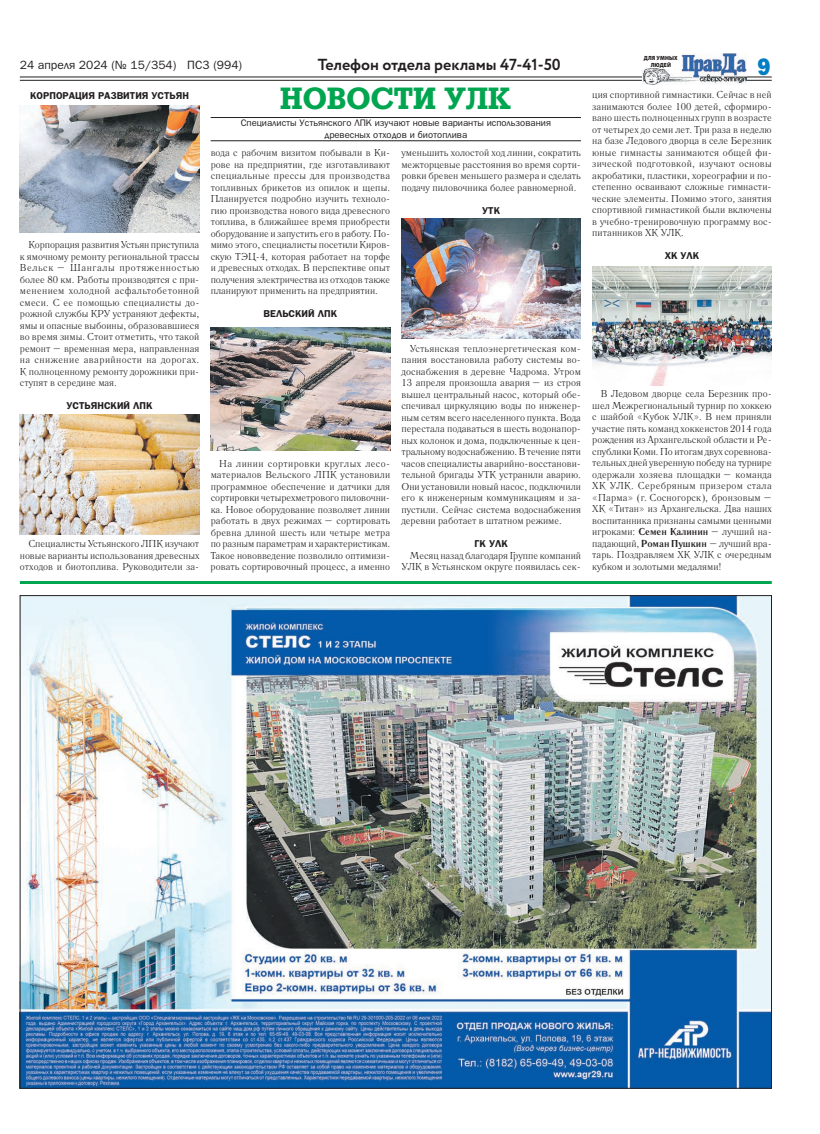
<style>
.page{position:relative;width:820px;height:1134px;background:#fff}
.page>*{position:absolute;margin:0;border:0;box-sizing:border-box;transform-origin:0 0}
.t1{font:700 30px "Rodeo C";color:#00a54f}
.t2{font:24px "Bloknot Heavy C";color:#007ec5;scale:.9 1}
.t3{font:700 16px "Circe";color:#231f20}
.t4{font:12px "Bloknot C";color:#231f20}
.t5{font:10px/11.5px "Literaturnaya C";color:#231f20;text-align:justify}
.t6{font:700 10px "Bloknot C";color:#231f20}
.t7{font:9.5px/11.4px "Bloknot C";color:#231f20;text-align:center}
.t8{font:900 6px "Myriad Pro";letter-spacing:.02em;color:#231f20;scale:.93 1}
.s1{font-weight:700}
</style>
<div class="page">
<hr style="left:20px;top:77px;width:751px;height:1px;background:#231f20">
<hr style="left:20px;top:80px;width:751px;height:1px;background:#231f20">
<img style="left:642px;top:54px;width:103px;height:30px">
<svg style="left:642px;top:54px;width:38px;height:27px"></svg>
<img style="left:22px;top:597px;width:747px;height:489px">
<hr style="left:20px;top:581px;width:751px;height:3px;background:#00a54f">
<hr style="left:210px;top:117px;width:370px;height:1px;background:#231f20">
<hr style="left:210px;top:141px;width:370px;height:1px;background:#231f20">
<img style="left:20px;top:106px;width:179px;height:126px">
<img style="left:20px;top:415px;width:179px;height:119px">
<img style="left:210px;top:327px;width:180px;height:124px">
<img style="left:401px;top:219px;width:179px;height:119px">
<img style="left:592px;top:267px;width:179px;height:119px">
<p class="t8" style="left:643px;top:54px;width:38px">ДЛЯ УМНЫХ</p>
<p class="t4" style="left:20px;top:58px;width:224px">24 апреля 2024 (№ 15/354) ПСЗ (994)</p>
<h2 class="t2" style="left:757px;top:53px;width:16px">9</h2>
<h3 class="t3" style="left:318px;top:54px;width:244px">Телефон отдела рекламы 47-41-50</h3>
<p class="t8" style="left:650px;top:61px;width:23px">ЛЮДЕЙ</p>
<p class="t6" style="left:30px;top:90px;width:160px">КОРПОРАЦИЯ РАЗВИТИЯ УСТЬЯН</p>
<p class="t5" style="left:20px;top:239px;width:181px;text-indent:9px">Корпорация развития Устьян приступила к ямочному ремонту региональной трассы Вельск – Шангалы протяженностью более 80 км. Работы производятся с при&shy;менением холодной асфальтобетонной смеси. С ее помощью специалисты до&shy;рожной службы КРУ устраняют дефекты, ямы и опасные выбоины, образовавшиеся во время зимы. Стоит отметить, что такой ремонт – временная мера, направленная на снижение аварийности на дорогах.<br>К полноценному ремонту дорожники при&shy;ступят в середине мая.</p>
<p class="t6" style="left:67px;top:400px;width:87px">УСТЬЯНСКИЙ ЛПК</p>
<p class="t5" style="left:20px;top:538px;width:181px;text-indent:8px">Специалисты Устьянского ЛПК изучают новые варианты использования древесных отходов и биотоплива. Руководители за-</p>
<h1 class="t1" style="left:280px;top:80px;width:232px">НОВОСТИ УЛК</h1>
<p class="t7" style="left:240px;top:117px;width:311px">Специалисты Устьянского ЛПК изучают новые варианты использования древесных отходов и биотоплива</p>
<p class="t5" style="left:210px;top:147px;width:181px">вода с рабочим визитом побывали в Ки&shy;рове на предприятии, где изготавливают специальные прессы для производства топливных брикетов из опилок и щепы.<br>Планируется подробно изучить техноло&shy;гию производства нового вида древесного топлива, в ближайшее время приобрести оборудование и запустить его в работу. По&shy;мимо этого, специалисты посетили Киров&shy;скую ТЭЦ‑ 4, которая работает на торфе и древесных отходах. В перспективе опыт получения электричества из отходов также планируют применить на предприятии.</p>
<p class="t6" style="left:263px;top:308px;width:75px">ВЕЛЬСКИЙ ЛПК</p>
<p class="t5" style="left:210px;top:458px;width:181px;text-indent:9px">На линии сортировки круглых лесо&shy;материалов Вельского ЛПК установили программное обеспечение и датчики для сортировки четырехметрового пиловочни&shy;ка. Новое оборудование позволяет линии работать в двух режимах – сортировать бревна длиной шесть или четыре метра по разным параметрам и характеристикам.<br>Такое нововведение позволило оптимизи&shy;ровать сортировочный процесс, а именно</p>
<p class="t5" style="left:401px;top:147px;width:181px">уменьшить холостой ход линии, сократить межторцевые расстояния во время сорти&shy;ровки бревен меньшего размера и сделать подачу пиловочника более равномерной.</p>
<p class="t6" style="left:482px;top:204px;width:19px">УТК</p>
<p class="t5" style="left:401px;top:343px;width:181px;text-indent:9px">Устьянская теплоэнергетическая ком&shy;пания восстановила работу системы во&shy;доснабжения в деревне Чадрома. Утром 13 апреля произошла авария – из строя вышел центральный насос, который обе&shy;спечивал циркуляцию воды по инженер&shy;ным сетям всего населенного пункта. Вода перестала подаваться в шесть водонапор&shy;ных колонок и дома, подключенные к цен&shy;тральному водоснабжению. В течение пяти часов специалисты аварийно-восстанови&shy;тельной бригады УТК устранили аварию.<br>Они установили новый насос, подключили его к инженерным коммуникациям и за&shy;пустили. Сейчас система водоснабжения деревни работает в штатном режиме.</p>
<p class="t6" style="left:474px;top:538px;width:35px">ГК УЛК</p>
<p class="t5" style="left:401px;top:550px;width:181px;text-align:right">Месяц назад благодаря Группе компаний<br>УЛК в Устьянском округе появилась сек-</p>
<p class="t5" style="left:592px;top:89px;width:181px">ция спортивной гимнастики. Сейчас в ней занимаются более 100 детей, сформиро&shy;вано шесть полноценных групп в возрасте от четырех до семи лет. Три раза в неделю на базе Ледового дворца в селе Березник юные гимнасты занимаются общей фи&shy;зической подготовкой, изучают основы акробатики, пластики, хореографии и по&shy;степенно осваивают сложные гимнасти&shy;ческие элементы. Помимо этого, занятия спортивной гимнастикой были включены в учебно-тренировочную программу вос&shy;питанников ХК УЛК.</p>
<p class="t6" style="left:664px;top:250px;width:36px">ХК УЛК</p>
<p class="t5" style="left:592px;top:388px;width:181px;text-indent:8px">В Ледовом дворце села Березник про&shy;шел Межрегиональный турнир по хоккею с шайбой «Кубок УЛК». В нем приняли участие пять команд хоккеистов 2014 года рождения из Архангельской области и Ре&shy;спублики Коми. По итогам двух соревнова&shy;тельных дней уверенную победу на турнире одержали хозяева площадки – команда ХК УЛК. Серебряным призером стала «Парма» (г. Сосногорск), бронзовым – ХК «Титан» из Архангельска. Два наших воспитанника признаны самыми ценными игроками: <span class="s1">Семен Калинин</span> – лучший на&shy;падающий, <span class="s1">Роман Пушкин</span> – лучший вра&shy;тарь. Поздравляем ХК УЛК с очередным кубком и золотыми медалями!</p>
</div>
